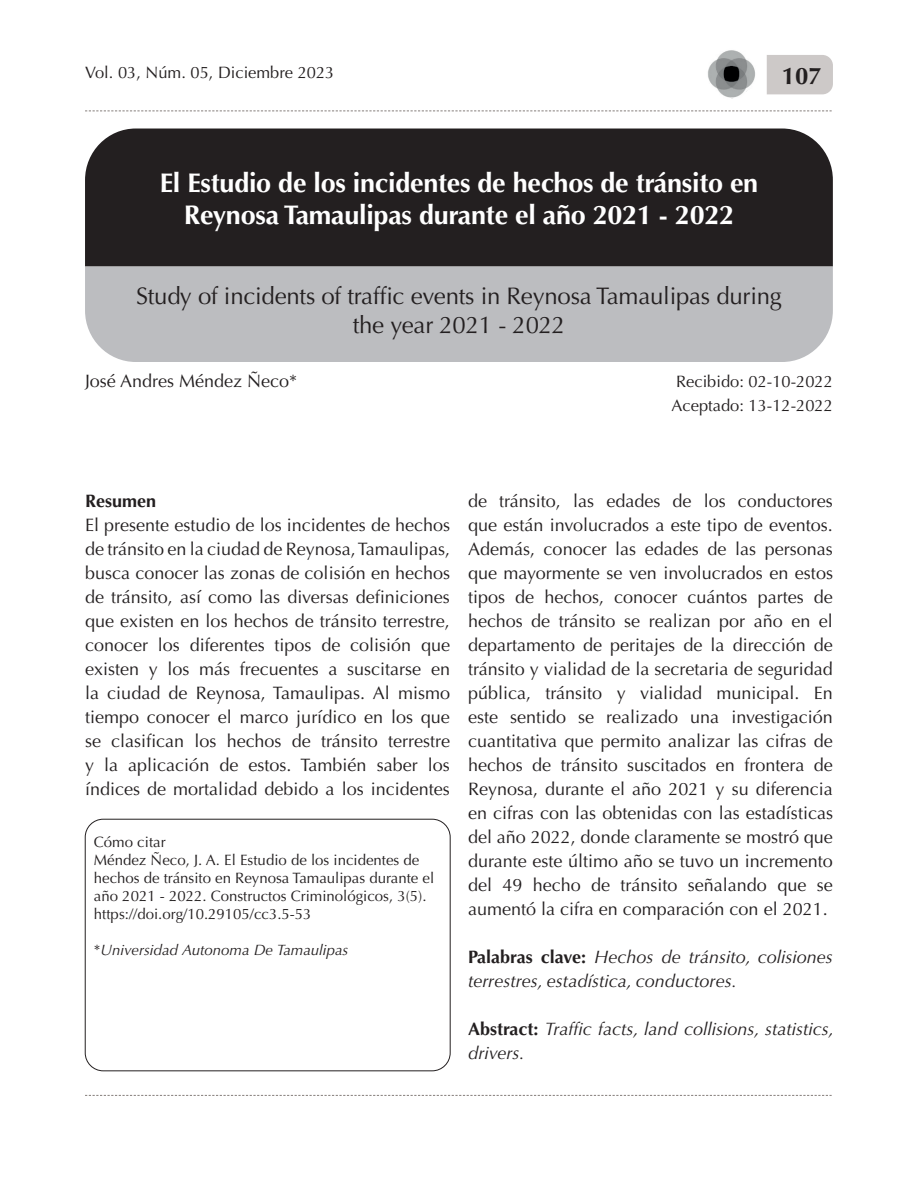
<style>
.page{position:relative;width:918px;height:1188px;background:#fff}
.page>*{position:absolute;margin:0;border:0;box-sizing:border-box;transform-origin:0 0}
.t1{font:700 27px/32.4px "Optima LT Std";letter-spacing:-.01em;color:#fff;text-align:center}
.t2{font:24px/28.8px "Optima LT Std";letter-spacing:-.01em;color:#231f20;text-align:center}
.t3{font:700 24px "Optima LT Std";color:#231f20}
.t4{font:18px/24px "Optima LT Std";color:#231f20;text-align:justify}
.t5{font:italic 18px/24px "Optima LT Std";color:#231f20}
.t6{font:700 18px "Optima LT Std";color:#231f20}
.t7{font:16.5px/24px "Optima LT Std";color:#231f20}
.t8{font:15px/18px "Optima LT Std";color:#231f20}
.t9{font:italic 15px "Optima LT Std";color:#231f20}
.s1{font-style:normal}
.s2{font-weight:700;font-style:normal}
</style>
<div class="page">
<div style="left:767px;top:55px;width:66px;height:39px;background:#cdc9c8"></div>
<svg style="left:85px;top:1095px;width:747px;height:1px"></svg>
<svg style="left:85px;top:111px;width:747px;height:1px"></svg>
<img style="left:708px;top:50px;width:47px;height:49px">
<div style="left:85px;top:129px;width:748px;height:138px;background:#231f20"></div>
<div style="left:85px;top:267px;width:748px;height:95px;background:#bcbdc0"></div>
<div style="left:85px;top:819px;width:365px;height:252px;border:1px solid #231f20;border-radius:18px"></div>
<p class="t7" style="left:85px;top:61px;width:251px">Vol. 03, Núm. 05, Diciembre 2023</p>
<h2 class="t3" style="left:782px;top:61px;width:42px">107</h2>
<h1 class="t1" style="left:160px;top:167px;width:600px">El Estudio de los incidentes de hechos de tránsito en<br>Reynosa Tamaulipas durante el año 2021 - 2022</h1>
<h2 class="t2" style="left:136px;top:282px;width:647px">Study of incidents of traffic events in Reynosa Tamaulipas during the year 2021 - 2022</h2>
<p class="t4" style="left:85px;top:369px;width:214px">José Andres Méndez Ñeco*</p>
<p class="t7" style="left:672px;top:370px;width:163px">Recibido: 02-10-2022<br>Aceptado: 13-12-2022</p>
<p class="t6" style="left:85px;top:490px;width:73px">Resumen</p>
<p class="t4" style="left:85px;top:513px;width:367px">El presente estudio de los incidentes de hechos de tránsito en la ciudad de Reynosa, Tamaulipas, busca conocer las zonas de colisión en hechos de tránsito, así como las diversas definiciones que existen en los hechos de tránsito terrestre, conocer los diferentes tipos de colisión que existen y los más frecuentes a suscitarse en la ciudad de Reynosa, Tamaulipas. Al mismo tiempo conocer el marco jurídico en los que se clasifican los hechos de tránsito terrestre y la aplicación de estos. También saber los índices de mortalidad debido a los incidentes</p>
<p class="t8" style="left:94px;top:833px;width:342px">Cómo citar<br>Méndez Ñeco, J. A. El Estudio de los incidentes de hechos de tránsito en Reynosa Tamaulipas durante el año 2021 - 2022. Constructos Criminológicos, 3(5). https://doi.org/10.29105/cc3.5-53</p>
<p class="t9" style="left:94px;top:941px;width:256px"><span class="s1">*</span>Universidad Autonoma De Tamaulipas</p>
<p class="t4" style="left:468px;top:489px;width:367px">de tránsito, las edades de los conductores que están involucrados a este tipo de eventos.<br>Además, conocer las edades de las personas que mayormente se ven involucrados en estos tipos de hechos, conocer cuántos partes de hechos de tránsito se realizan por año en el departamento de peritajes de la dirección de tránsito y vialidad de la secretaria de seguridad pública, tránsito y vialidad municipal. En este sentido se realizado una investigación cuantitativa que permito analizar las cifras de hechos de tránsito suscitados en frontera de Reynosa, durante el año 2021 y su diferencia en cifras con las obtenidas con las estadísticas del año 2022, donde claramente se mostró que durante este último año se tuvo un incremento del 49 hecho de tránsito señalando que se aumentó la cifra en comparación con el 2021.</p>
<p class="t5" style="left:468px;top:945px;width:366px"><span class="s2">Palabras clave:</span> Hechos de tránsito, colisiones terrestres, estadística, conductores.</p>
<p class="t5" style="left:468px;top:1017px;width:367px"><span class="s2">Abstract:</span> Traffic facts, land collisions, statistics, drivers.</p>
</div>
